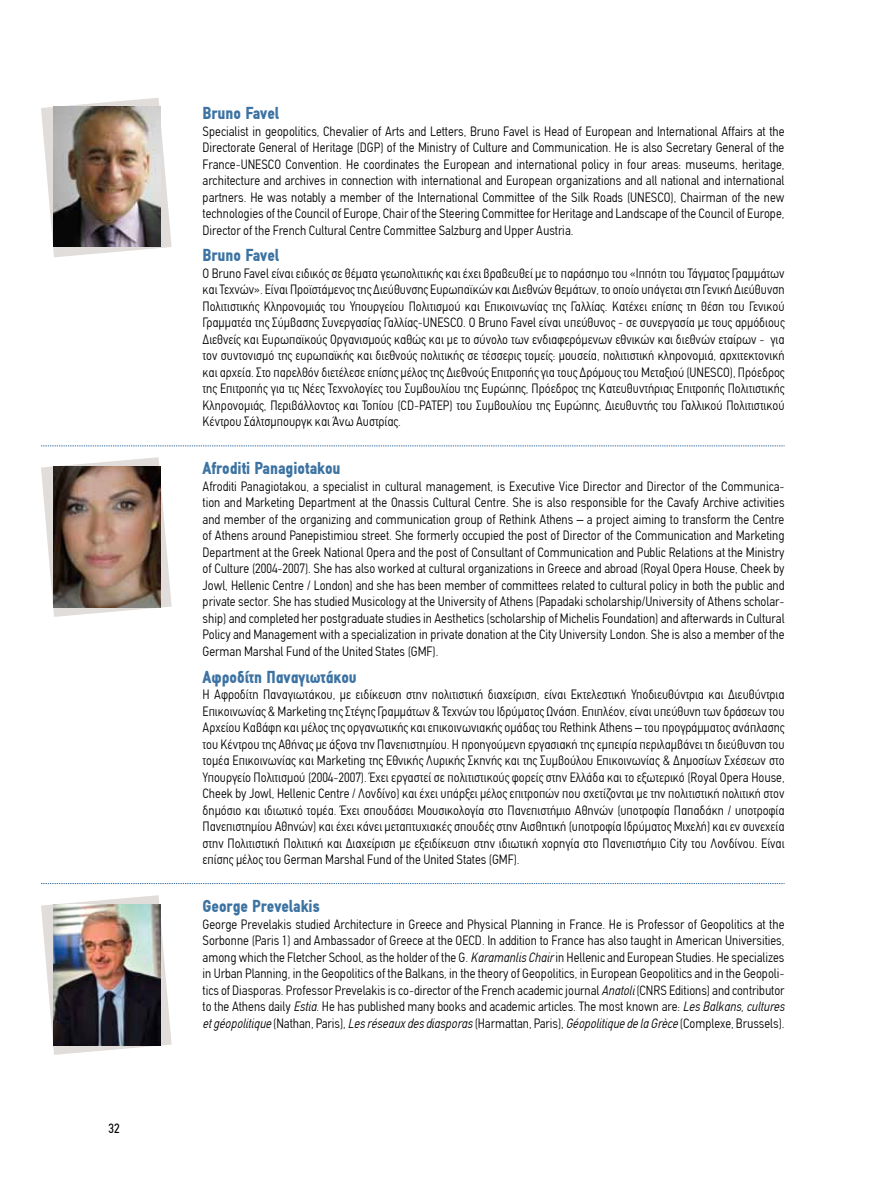
<style>
.page{position:relative;width:893px;height:1191px;background:#fff}
.page>*{position:absolute;margin:0;border:0;box-sizing:border-box;transform-origin:0 0}
.t1{font:900 condensed 17.25px "PF Din Text";color:#3d73a2}
.t2{font:300 condensed 13.5px/16.5px "PF Din Text";color:#000;text-align:justify}
.t3{font:condensed 13.5px "PF Din Text";color:#000}
.s1{font-style:italic}
</style>
<div class="page">
<svg style="left:41px;top:445px;width:743px;height:1px"></svg>
<svg style="left:41px;top:883px;width:743px;height:1px"></svg>
<svg style="left:41px;top:457px;width:131px;height:160px"></svg>
<img style="left:54px;top:466px;width:106px;height:141px">
<svg style="left:41px;top:895px;width:131px;height:159px"></svg>
<img style="left:54px;top:904px;width:106px;height:141px">
<svg style="left:41px;top:98px;width:131px;height:159px"></svg>
<img style="left:54px;top:107px;width:106px;height:139px">
<p class="t3" style="left:108px;top:1120px;width:13px">32</p>
<p class="t1" style="left:203px;top:103px;width:78px">Bruno Favel</p>
<p class="t2" style="left:203px;top:123px;width:583px">Specialist in geopolitics, Chevalier of Arts and Letters, Bruno Favel is Head of European and International Affairs at the Directorate General of Heritage (DGP) of the Ministry of Culture and Communication. He is also Secretary General of the France-UNESCO Convention. He coordinates the European and international policy in four areas: museums, heritage, architecture and archives in connection with international and European organizations and all national and international partners. He was notably a member of the International Committee of the Silk Roads (UNESCO), Chairman of the new technologies of the Council of Europe, Chair of the Steering Committee for Heritage and Landscape of the Council of Europe, Director of the French Cultural Centre Committee Salzburg and Upper Austria.</p>
<p class="t1" style="left:203px;top:245px;width:78px">Bruno Favel</p>
<p class="t2" style="left:203px;top:265px;width:584px">O Bruno Favel είναι ειδικός σε θέματα γεωπολιτικής και έχει βραβευθεί με το παράσημο του «Ιππότη του Τάγματος Γραμμάτων και Τεχνών». Είναι Προϊστάμενος της Διεύθυνσης Ευρωπαϊκών και Διεθνών Θεμάτων, το οποίο υπάγεται στη Γενική Διεύθυνση Πολιτιστικής Κληρονομιάς του Υπουργείου Πολιτισμού και Επικοινωνίας της Γαλλίας. Κατέχει επίσης τη θέση του Γενικού Γραμματέα της Σύμβασης Συνεργασίας Γαλλίας-UNESCO. Ο Bruno Favel είναι υπεύθυνος - σε συνεργασία με τους αρμόδιους Διεθνείς και Ευρωπαϊκούς Οργανισμούς καθώς και με το σύνολο των ενδιαφερόμενων εθνικών και διεθνών εταίρων - για τον συντονισμό της ευρωπαϊκής και διεθνούς πολιτικής σε τέσσερις τομείς: μουσεία, πολιτιστική κληρονομιά, αρχιτεκτονική και αρχεία. Στο παρελθόν διετέλεσε επίσης μέλος της Διεθνούς Επιτροπής για τους Δρόμους του Μεταξιού (UNESCO), Πρόεδρος της Επιτροπής για τις Νέες Τεχνολογίες του Συμβουλίου της Ευρώπης, Πρόεδρος της Κατευθυντήριας Επιτροπής Πολιτιστικής Κληρονομιάς, Περιβάλλοντος και Τοπίου (CD-PATEP) του Συμβουλίου της Ευρώπης, Διευθυντής του Γαλλικού Πολιτιστικού Κέντρου Σάλτσμπουργκ και Άνω Αυστρίας.</p>
<p class="t1" style="left:203px;top:458px;width:140px">Afroditi Panagiotakou</p>
<p class="t2" style="left:203px;top:478px;width:584px">Afroditi Panagiotakou, a specialist in cultural management, is Executive Vice Director and Director of the Communica&shy;tion and Marketing Department at the Onassis Cultural Centre. She is also responsible for the Cavafy Archive activities and member of the organizing and communication group of Rethink Athens – a project aiming to transform the Centre of Athens around Panepistimiou street. She formerly occupied the post of Director of the Communication and Marketing Department at the Greek National Opera and the post of Consultant of Communication and Public Relations at the Ministry of Culture (2004-2007). She has also worked at cultural organizations in Greece and abroad (Royal Opera House, Cheek by Jowl, Hellenic Centre / London) and she has been member of committees related to cultural policy in both the public and private sector. She has studied Musicology at the University of Athens (Papadaki scholarship/University of Athens scholar&shy;ship) and completed her postgraduate studies in Aesthetics (scholarship of Michelis Foundation) and afterwards in Cultural Policy and Management with a specialization in private donation at the City University London. She is also a member of the German Marshal Fund of the United States (GMF).</p>
<p class="t1" style="left:203px;top:666px;width:156px">Αφροδίτη Παναγιωτάκου</p>
<p class="t2" style="left:203px;top:686px;width:584px">H Αφροδίτη Παναγιωτάκου, με ειδίκευση στην πολιτιστική διαχείριση, είναι Εκτελεστική Υποδιευθύντρια και Διευθύντρια Επικοινωνίας &amp; Marketing της Στέγης Γραμμάτων &amp; Τεχνών του Ιδρύματος Ωνάση. Επιπλέον, είναι υπεύθυνη των δράσεων του Αρχείου Καβάφη και μέλος της οργανωτικής και επικοινωνιακής ομάδας του Rethink Athens – του προγράμματος ανάπλασης του Κέντρου της Αθήνας με άξονα την Πανεπιστημίου. Η προηγούμενη εργασιακή της εμπειρία περιλαμβάνει τη διεύθυνση του τομέα Επικοινωνίας και Marketing της Εθνικής Λυρικής Σκηνής και της Συμβούλου Επικοινωνίας &amp; Δημοσίων Σχέσεων στο Υπουργείο Πολιτισμού (2004-2007). Έχει εργαστεί σε πολιτιστικούς φορείς στην Ελλάδα και το εξωτερικό (Royal Opera House, Cheek by Jowl, Hellenic Centre / Λονδίνο) και έχει υπάρξει μέλος επιτροπών που σχετίζονται με την πολιτιστική πολιτική στον δημόσιο και ιδιωτικό τομέα. Έχει σπουδάσει Μουσικολογία στο Πανεπιστήμιο Αθηνών (υποτροφία Παπαδάκη / υποτροφία Πανεπιστημίου Αθηνών) και έχει κάνει μεταπτυχιακές σπουδές στην Αισθητική (υποτροφία Ιδρύματος Μιχελή) και εν συνεχεία στην Πολιτιστική Πολιτική και Διαχείριση με εξειδίκευση στην ιδιωτική χορηγία στο Πανεπιστήμιο City του Λονδίνου. Είναι επίσης μέλος του German Marshal Fund of the United States (GMF).</p>
<p class="t1" style="left:203px;top:896px;width:119px">George Prevelakis</p>
<p class="t2" style="left:203px;top:915px;width:584px">George Prevelakis studied Architecture in Greece and Physical Planning in France. He is Professor of Geopolitics at the Sorbonne (Paris 1) and Ambassador of Greece at the OECD. In addition to France has also taught in American Universities, among which the Fletcher School, as the holder of the G. <span class="s1">Karamanlis Chair</span> in Hellenic and European Studies. He specializes in Urban Planning, in the Geopolitics of the Balkans, in the theory of Geopolitics, in European Geopolitics and in the Geopoli&shy;tics of Diasporas. Professor Prevelakis is co-director of the French academic journal <span class="s1">Anatoli</span> (CNRS Editions) and contributor to the Athens daily <span class="s1">Estia</span>. He has published many books and academic articles. The most known are: <span class="s1">Les Balkans, cultures et géopolitique</span> (Nathan, Paris), <span class="s1">Les réseaux des diasporas</span> (Harmattan, Paris), <span class="s1">Géopolitique de la Grèce</span> (Complexe, Brussels).</p>
</div>
